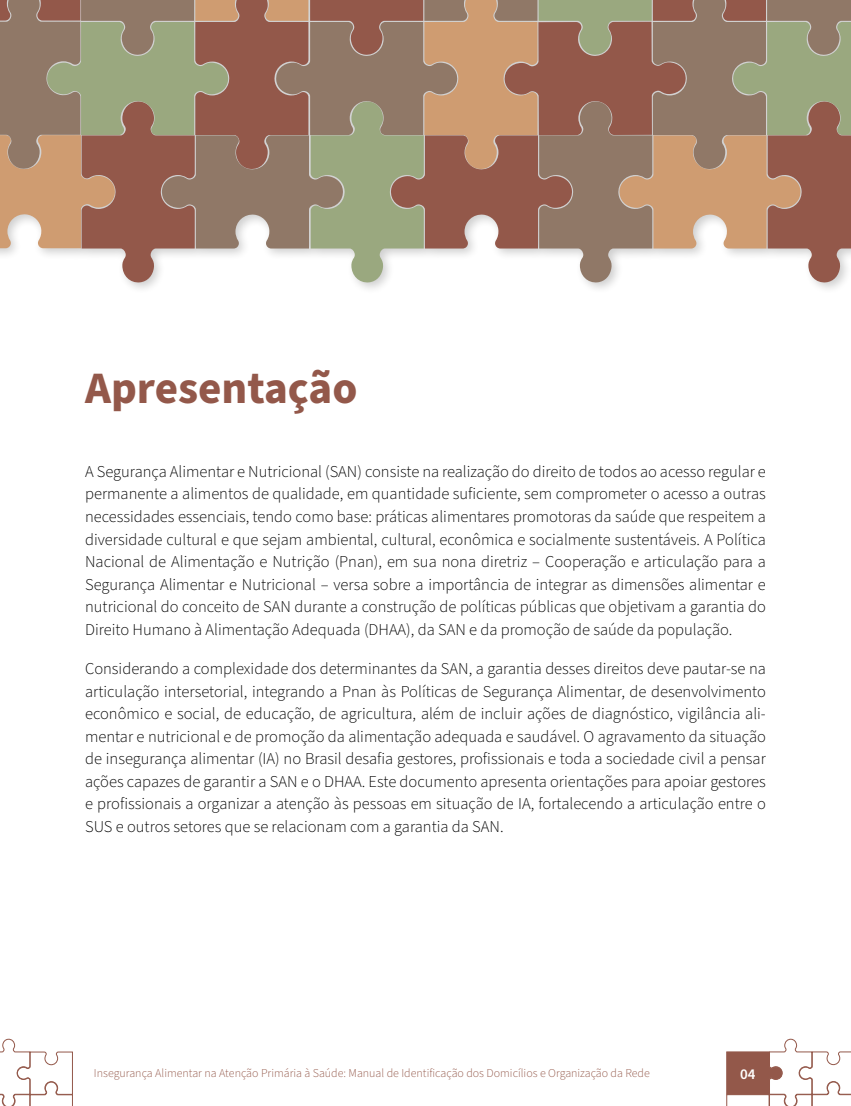
<style>
.page{position:relative;width:851px;height:1106px;background:#fff}
.page>*{position:absolute;margin:0;border:0;box-sizing:border-box;transform-origin:0 0}
.t1{font:700 45px "Source Sans Pro";color:#93584a}
.t2{font:300 16.5px/22.5px "Source Sans Pro";color:#000;text-align:justify}
.t3{font:600 15px "Source Sans Pro";color:#fff}
.t4{font:300 12px "Source Sans Pro";color:#93584a}
</style>
<div class="page">
<svg style="left:0;top:1038px;width:73px;height:68px"></svg>
<svg style="left:726px;top:1038px;width:124px;height:68px"></svg>
<svg style="left:0;top:0;width:850px;height:283px;background:#a98d78"></svg>
<h1 class="t1" style="left:85px;top:358px;width:274px">Apresentação</h1>
<p class="t2" style="left:85px;top:461px;width:682px">A Segurança Alimentar e Nutricional (SAN) consiste na realização do direito de todos ao acesso regular e permanente a alimentos de qualidade, em quantidade suficiente, sem comprometer o acesso a outras necessidades essenciais, tendo como base: práticas alimentares promotoras da saúde que respeitem a diversidade cultural e que sejam ambiental, cultural, econômica e socialmente sustentáveis. A Política Nacional de Alimentação e Nutrição (Pnan), em sua nona diretriz – Cooperação e articulação para a Segurança Alimentar e Nutricional – versa sobre a importância de integrar as dimensões alimentar e nutricional do conceito de SAN durante a construção de políticas públicas que objetivam a garantia do Direito Humano à Alimentação Adequada (DHAA), da SAN e da promoção de saúde da população.</p>
<p class="t2" style="left:85px;top:658px;width:682px">Considerando a complexidade dos determinantes da SAN, a garantia desses direitos deve pautar-se na articulação intersetorial, integrando a Pnan às Políticas de Segurança Alimentar, de desenvolvimento econômico e social, de educação, de agricultura, além de incluir ações de diagnóstico, vigilância ali&shy;mentar e nutricional e de promoção da alimentação adequada e saudável. O agravamento da situação de insegurança alimentar (IA) no Brasil desafia gestores, profissionais e toda a sociedade civil a pensar ações capazes de garantir a SAN e o DHAA. Este documento apresenta orientações para apoiar gestores e profissionais a organizar a atenção às pessoas em situação de IA, fortalecendo a articulação entre o SUS e outros setores que se relacionam com a garantia da SAN.</p>
<p class="t4" style="left:94px;top:1065px;width:557px">Insegurança Alimentar na Atenção Primária à Saúde: Manual de Identificação dos Domicílios e Organização da Rede</p>
<p class="t3" style="left:740px;top:1063px;width:17px">04</p>
</div>
